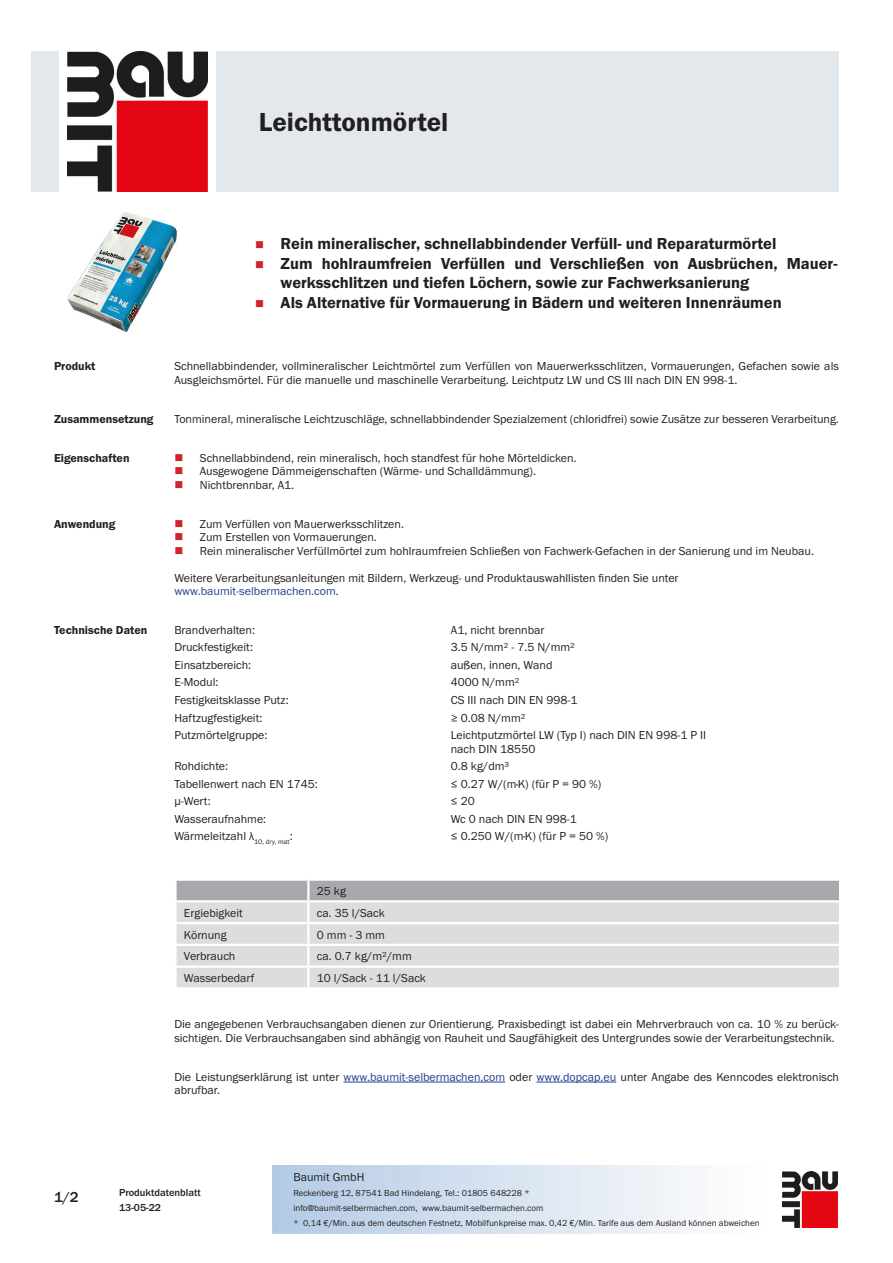
<style>
.page{position:relative;width:893px;height:1263px;background:#fff}
.page>*{position:absolute;margin:0;border:0;box-sizing:border-box;transform-origin:0 0}
.PDS_Produktname{font:27px "BM Franklin Gothic URW Dem";color:#231f20}
.t1{font:16.5px/19.5px "BM Franklin Gothic URW Dem";color:#231f20}
.t2{font:500 15px "BM Franklin Gothic URW";color:#231f20}
.PDS_Standard{font:12px/13.5px "BM Franklin Gothic URW Boo";color:#231f20}
.PDS_Standard_linksbü{font:12px/13.5px "BM Franklin Gothic URW Boo";color:#231f20}
.PDS_Header{font:12px "BM Franklin Gothic URW Dem";color:#231f20}
.PDS_Standard-2{font:12px "BM Franklin Gothic URW Boo";color:#253f8e}
.t3{font:500 10.5px/15px "BM Franklin Gothic URW";color:#231f20}
.t4{font:9px/15px "BM Franklin Gothic URW Boo";color:#231f20}
.s1{color:#231f20}
.s2{color:#253f8e}
</style>
<div class="page">
<img style="left:782px;top:1171px;width:56px;height:56px">
<div style="left:32px;top:51px;width:27px;height:140px;background:#e2e8eb"></div>
<img style="left:68px;top:51px;width:139px;height:140px">
<div style="left:216px;top:51px;width:623px;height:140px;background:#e2e8eb"></div>
<img style="left:68px;top:213px;width:109px;height:119px">
<div style="left:177px;top:902px;width:662px;height:85px;background:#dcdddf"></div>
<div style="left:176px;top:880px;width:664px;height:20px;background:#a8a9ad"></div>
<hr style="left:307px;top:902px;width:2px;height:20px;background:#fff">
<hr style="left:174px;top:922px;width:134px;height:2px;background:#fff">
<hr style="left:308px;top:922px;width:533px;height:2px;background:#fff">
<hr style="left:307px;top:924px;width:2px;height:20px;background:#fff">
<hr style="left:174px;top:944px;width:134px;height:2px;background:#fff">
<hr style="left:308px;top:944px;width:533px;height:2px;background:#fff">
<hr style="left:174px;top:965px;width:134px;height:3px;background:#fff">
<hr style="left:308px;top:965px;width:533px;height:3px;background:#fff">
<svg style="left:307px;top:946px;width:2px;height:41px"></svg>
<hr style="left:344px;top:1081px;width:161px;height:1px;background:#253f8e">
<hr style="left:537px;top:1081px;width:79px;height:1px;background:#253f8e">
<p class="PDS_Produktname" style="left:259px;top:106px;width:191px">Leichttonmörtel</p>
<p class="t1" style="left:281px;top:234px;width:497px">Rein mineralischer, schnellabbindender Verfüll- und Reparaturmörtel</p>
<p class="t1" style="left:281px;top:254px;width:559px">Zum hohlraumfreien Verfüllen und Verschließen von Ausbrüchen, Mauer&shy;werksschlitzen und tiefen Löchern, sowie zur Fachwerksanierung</p>
<p class="t1" style="left:281px;top:293px;width:503px">Als Alternative für Vormauerung in Bädern und weiteren Innenräumen</p>
<p class="PDS_Header" style="left:54px;top:359px;width:43px">Produkt</p>
<p class="PDS_Standard" style="left:174px;top:360px;width:666px">Schnellabbindender, vollmineralischer Leichtmörtel zum Verfüllen von Mauerwerksschlitzen, Vormauerungen, Gefachen sowie als<br>Ausgleichsmörtel. Für die manuelle und maschinelle Verarbeitung. Leichtputz LW und CS III nach DIN EN 998-1.</p>
<p class="PDS_Header" style="left:54px;top:411px;width:101px">Zusammensetzung</p>
<p class="PDS_Standard" style="left:174px;top:412px;width:666px">Tonmineral, mineralische Leichtzuschläge, schnellabbindender Spezialzement (chloridfrei) sowie Zusätze zur besseren Verarbeitung.</p>
<p class="PDS_Header" style="left:54px;top:450px;width:77px">Eigenschaften</p>
<p class="PDS_Standard" style="left:200px;top:451px;width:378px">Schnellabbindend, rein mineralisch, hoch standfest für hohe Mörteldicken.</p>
<p class="PDS_Standard" style="left:200px;top:465px;width:338px">Ausgewogene Dämmeigenschaften (Wärme- und Schalldämmung).</p>
<p class="PDS_Standard" style="left:200px;top:478px;width:96px">Nichtbrennbar, A1.</p>
<p class="PDS_Header" style="left:54px;top:516px;width:63px">Anwendung</p>
<p class="PDS_Standard" style="left:200px;top:517px;width:206px">Zum Verfüllen von Mauerwerksschlitzen.</p>
<p class="PDS_Standard" style="left:200px;top:530px;width:178px">Zum Erstellen von Vormauerungen.</p>
<p class="PDS_Standard" style="left:200px;top:544px;width:616px">Rein mineralischer Verfüllmörtel zum hohlraumfreien Schließen von Fachwerk-Gefachen in der Sanierung und im Neubau.</p>
<p class="PDS_Standard" style="left:174px;top:571px;width:506px">Weitere Verarbeitungsanleitungen mit Bildern, Werkzeug- und Produktauswahllisten finden Sie unter</p>
<p class="PDS_Standard-2" style="left:174px;top:584px;width:166px">www.baumit-selbermachen.com<span class="s1">.</span></p>
<p class="PDS_Header" style="left:54px;top:622px;width:95px">Technische Daten</p>
<p class="PDS_Standard_linksbü" style="left:174px;top:623px;width:82px">Brandverhalten:</p>
<p class="PDS_Standard_linksbü" style="left:451px;top:623px;width:95px">A1, nicht brennbar</p>
<p class="PDS_Standard_linksbü" style="left:174px;top:641px;width:80px">Druckfestigkeit:</p>
<p class="PDS_Standard_linksbü" style="left:451px;top:641px;width:126px">3.5 N/mm² - 7.5 N/mm²</p>
<p class="PDS_Standard_linksbü" style="left:174px;top:658px;width:78px">Einsatzbereich:</p>
<p class="PDS_Standard_linksbü" style="left:451px;top:658px;width:103px">außen, innen, Wand</p>
<p class="PDS_Standard_linksbü" style="left:174px;top:676px;width:46px">E-Modul:</p>
<p class="PDS_Standard_linksbü" style="left:451px;top:676px;width:70px">4000 N/mm²</p>
<p class="PDS_Standard_linksbü" style="left:174px;top:693px;width:116px">Festigkeitsklasse Putz:</p>
<p class="PDS_Standard_linksbü" style="left:451px;top:693px;width:128px">CS III nach DIN EN 998-1</p>
<p class="PDS_Standard_linksbü" style="left:174px;top:711px;width:90px">Haftzugfestigkeit:</p>
<p class="PDS_Standard_linksbü" style="left:451px;top:711px;width:76px">≥ 0.08 N/mm²</p>
<p class="PDS_Standard_linksbü" style="left:174px;top:728px;width:95px">Putzmörtelgruppe:</p>
<p class="PDS_Standard_linksbü" style="left:451px;top:728px;width:257px">Leichtputzmörtel LW (Typ I) nach DIN EN 998-1 P II nach DIN 18550</p>
<p class="PDS_Standard_linksbü" style="left:174px;top:759px;width:55px">Rohdichte:</p>
<p class="PDS_Standard_linksbü" style="left:451px;top:759px;width:60px">0.8 kg/dm³</p>
<p class="PDS_Standard_linksbü" style="left:174px;top:777px;width:145px">Tabellenwert nach EN 1745:</p>
<p class="PDS_Standard_linksbü" style="left:451px;top:777px;width:152px">≤ 0.27 W/(m·K) (für P = 90 %)</p>
<p class="PDS_Standard_linksbü" style="left:174px;top:794px;width:38px">μ-Wert:</p>
<p class="PDS_Standard_linksbü" style="left:451px;top:794px;width:26px">≤ 20</p>
<p class="PDS_Standard_linksbü" style="left:174px;top:812px;width:93px">Wasseraufnahme:</p>
<p class="PDS_Standard_linksbü" style="left:451px;top:812px;width:128px">Wc 0 nach DIN EN 998-1</p>
<p class="PDS_Standard_linksbü" style="left:174px;top:829px;width:120px">Wärmeleitzahl λ<sub>10,</sub> <sub>dry,</sub> <sub>mat</sub>:</p>
<p class="PDS_Standard_linksbü" style="left:451px;top:829px;width:159px">≤ 0.250 W/(m·K) (für P = 50 %)</p>
<p class="PDS_Standard_linksbü" style="left:317px;top:884px;width:31px">25 kg</p>
<p class="PDS_Standard_linksbü" style="left:184px;top:906px;width:60px">Ergiebigkeit</p>
<p class="PDS_Standard_linksbü" style="left:317px;top:906px;width:69px">ca. 35 l/Sack</p>
<p class="PDS_Standard_linksbü" style="left:184px;top:928px;width:44px">Körnung</p>
<p class="PDS_Standard_linksbü" style="left:317px;top:928px;width:70px">0 mm - 3 mm</p>
<p class="PDS_Standard_linksbü" style="left:184px;top:950px;width:53px">Verbrauch</p>
<p class="PDS_Standard_linksbü" style="left:317px;top:950px;width:96px">ca. 0.7 kg/m²/mm</p>
<p class="PDS_Standard_linksbü" style="left:184px;top:971px;width:72px">Wasserbedarf</p>
<p class="PDS_Standard_linksbü" style="left:317px;top:971px;width:110px">10 l/Sack - 11 l/Sack</p>
<p class="PDS_Standard" style="left:174px;top:1018px;width:666px">Die angegebenen Verbrauchsangaben dienen zur Orientierung. Praxisbedingt ist dabei ein Mehrverbrauch von ca. 10 % zu berück&shy;sichtigen. Die Verbrauchsangaben sind abhängig von Rauheit und Saugfähigkeit des Untergrundes sowie der Verarbeitungstechnik.</p>
<p class="PDS_Standard" style="left:174px;top:1070px;width:666px">Die Leistungserklärung ist unter <span class="s2">www.baumit-selbermachen.com</span> oder <span class="s2">www.dopcap.eu</span> unter Angabe des Kenncodes elektronisch abrufbar.</p>
<p class="t2" style="left:54px;top:1188px;width:26px">1/2</p>
<p class="t3" style="left:119px;top:1185px;width:83px">Produktdatenblatt<br>13-05-22</p>
<p class="PDS_Standard" style="left:293px;top:1170px;width:73px">Baumit GmbH</p>
<p class="t4" style="left:293px;top:1186px;width:468px">Reckenberg 12, 87541 Bad Hindelang, Tel.: 01805 648228 *<br>info@baumit-selbermachen.com, www.baumit-selbermachen.com<br>* 0,14 €/Min. aus dem deutschen Festnetz, Mobilfunkpreise max. 0,42 €/Min. Tarife aus dem Ausland können abweichen</p>
</div>
